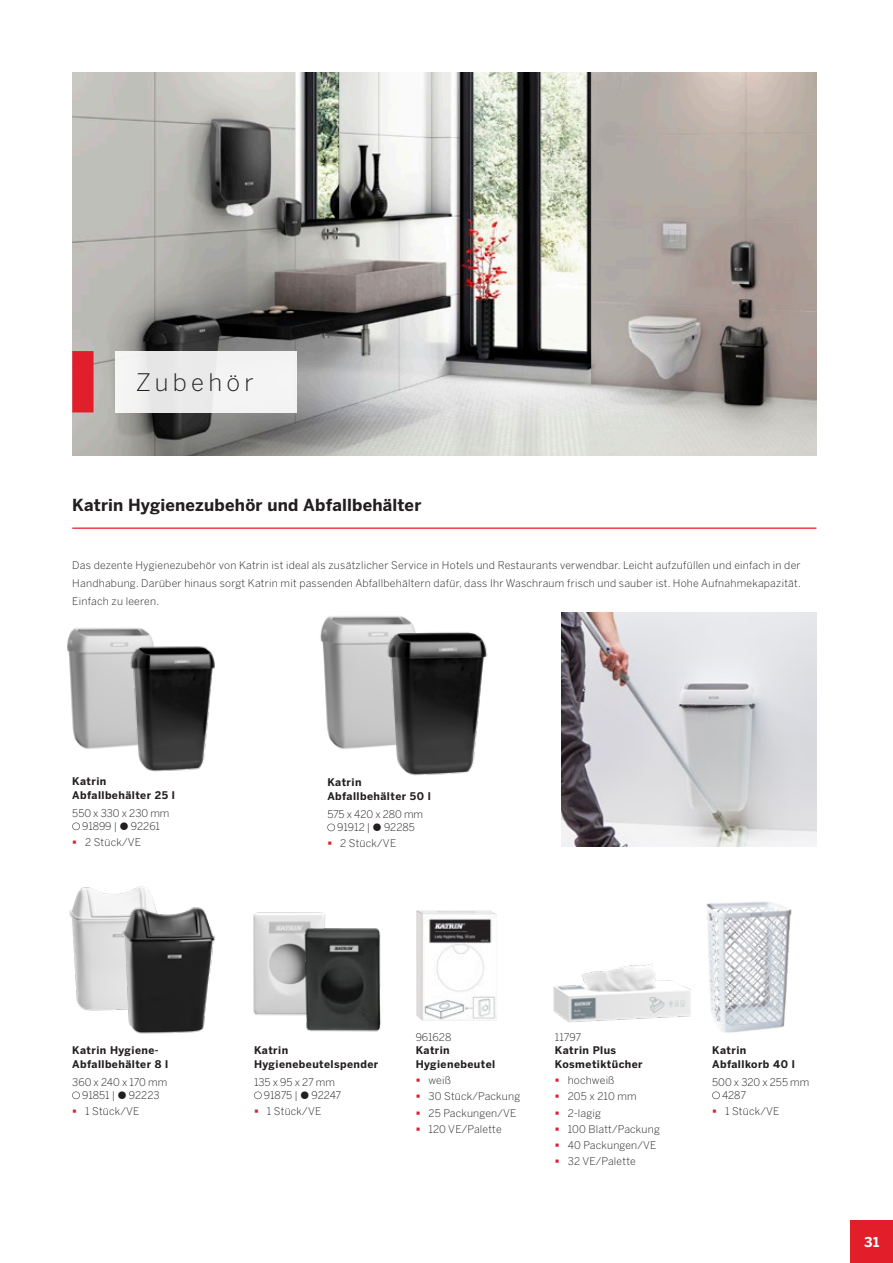
<style>
.page{position:relative;width:893px;height:1263px;background:#fff}
.page>*{position:absolute;margin:0;border:0;box-sizing:border-box;transform-origin:0 0}
.t1{font:300 24px "Benton Sans";letter-spacing:.18em;color:#231f20}
.t2{font:700 16.5px "Benton Sans";letter-spacing:.01em;color:#231f20}
.t3{font:700 13.5px "Benton Sans";color:#fff}
.t4{font:300 10.5px/16.2px "Benton Sans";letter-spacing:.02em;color:#231f20}
.t5{font:700 10.5px/13.5px "Benton Sans";letter-spacing:.04em;color:#231f20}
.t6{font:300 10.5px/13.5px "Benton Sans";color:#231f20}
</style>
<div class="page">
<img style="left:706px;top:901px;width:86px;height:132px">
<img style="left:69px;top:886px;width:84px;height:125px">
<img style="left:253px;top:912px;width:70px;height:104px">
<img style="left:289px;top:913px;width:92px;height:119px">
<img style="left:103px;top:900px;width:112px;height:134px">
<img style="left:67px;top:628px;width:86px;height:121px">
<img style="left:127px;top:641px;width:88px;height:131px">
<img style="left:320px;top:616px;width:91px;height:133px">
<img style="left:358px;top:622px;width:130px;height:154px">
<img style="left:416px;top:910px;width:81px;height:110px">
<img style="left:554px;top:963px;width:137px;height:59px">
<img style="left:72px;top:72px;width:744px;height:383px">
<img style="left:561px;top:612px;width:255px;height:234px">
<div style="left:850px;top:1220px;width:43px;height:43px;background:#e31e2b"></div>
<hr style="left:589px;top:0;width:64px;height:1px;background:#fff200">
<svg style="left:712px;top:1091px;width:8px;height:8px"></svg>
<svg style="left:254px;top:1091px;width:8px;height:8px"></svg>
<svg style="left:72px;top:1091px;width:8px;height:8px"></svg>
<svg style="left:327px;top:824px;width:8px;height:7px"></svg>
<svg style="left:72px;top:822px;width:8px;height:8px"></svg>
<hr style="left:72px;top:527px;width:744px;height:2px;background:#e31e2b">
<div style="left:115px;top:351px;width:181px;height:61px;background:#f2f2f2"></div>
<div style="left:72px;top:351px;width:22px;height:61px;background:#e31e2b"></div>
<h1 class="t1" style="left:136px;top:368px;width:119px">Zubehör</h1>
<h2 class="t2" style="left:72px;top:495px;width:350px">Katrin Hygienezubehör und Abfallbehälter</h2>
<p class="t4" style="left:72px;top:555px;width:730px;line-height:18.3px;text-align:justify">Das dezente Hygienezubehör von Katrin ist ideal als zusätzlicher Service in Hotels und Restaurants verwendbar. Leicht aufzufüllen und einfach in der Handhabung. Darüber hinaus sorgt Katrin mit passenden Abfallbehältern dafür, dass Ihr Waschraum frisch und sauber ist. Hohe Aufnahmekapazität.<br>Einfach zu leeren.</p>
<p class="t5" style="left:72px;top:775px;width:104px">Katrin<br>Abfallbehälter 25 l</p>
<p class="t6" style="left:82px;top:806px;width:89px;text-indent:-10px">550 x 330 x 230 mm<br>91899 |</p>
<p class="t4" style="left:85px;top:818px;width:77px;text-indent:46px">92261<br>2 Stück/VE</p>
<p class="t5" style="left:327px;top:776px;width:105px">Katrin<br>Abfallbehälter 50 l</p>
<p class="t6" style="left:337px;top:807px;width:88px;text-indent:-10px">575 x 420 x 280 mm<br>91912 |</p>
<p class="t4" style="left:340px;top:819px;width:76px;text-indent:44px">92285<br>2 Stück/VE</p>
<p class="t5" style="left:72px;top:1044px;width:97px">Katrin Hygiene-<br>Abfallbehälter 8 l</p>
<p class="t6" style="left:82px;top:1075px;width:87px;text-indent:-10px">360 x 240 x 170 mm<br>91851 |</p>
<p class="t4" style="left:85px;top:1087px;width:76px;text-indent:44px">92223<br>1 Stück/VE</p>
<p class="t5" style="left:254px;top:1044px;width:126px">Katrin<br>Hygienebeutelspender</p>
<p class="t6" style="left:264px;top:1075px;width:73px;text-indent:-10px">135 x 95 x 27 mm<br>91875 |</p>
<p class="t4" style="left:267px;top:1087px;width:76px;text-indent:45px">92247<br>1 Stück/VE</p>
<p class="t4" style="left:416px;top:1029px;width:37px">961628</p>
<p class="t5" style="left:416px;top:1044px;width:81px">Katrin<br>Hygienebeutel</p>
<p class="t4" style="left:428px;top:1072px;width:93px">weiß<br>30 Stück/Packung<br>25 Packungen/VE<br>120 VE/Palette</p>
<p class="t4" style="left:555px;top:1029px;width:28px">11797</p>
<p class="t5" style="left:555px;top:1044px;width:89px">Katrin Plus<br>Kosmetiktücher</p>
<p class="t4" style="left:568px;top:1072px;width:94px">hochweiß<br>205 x 210 mm<br>2-lagig<br>100 Blatt/Packung<br>40 Packungen/VE<br>32 VE/Palette</p>
<p class="t5" style="left:712px;top:1044px;width:84px">Katrin<br>Abfallkorb 40 l</p>
<p class="t6" style="left:722px;top:1075px;width:89px;text-indent:-10px">500 x 320 x 255 mm<br>4287</p>
<p class="t4" style="left:725px;top:1103px;width:56px">1 Stück/VE</p>
<p class="t3" style="left:864px;top:1234px;width:16px">31</p>
</div>
